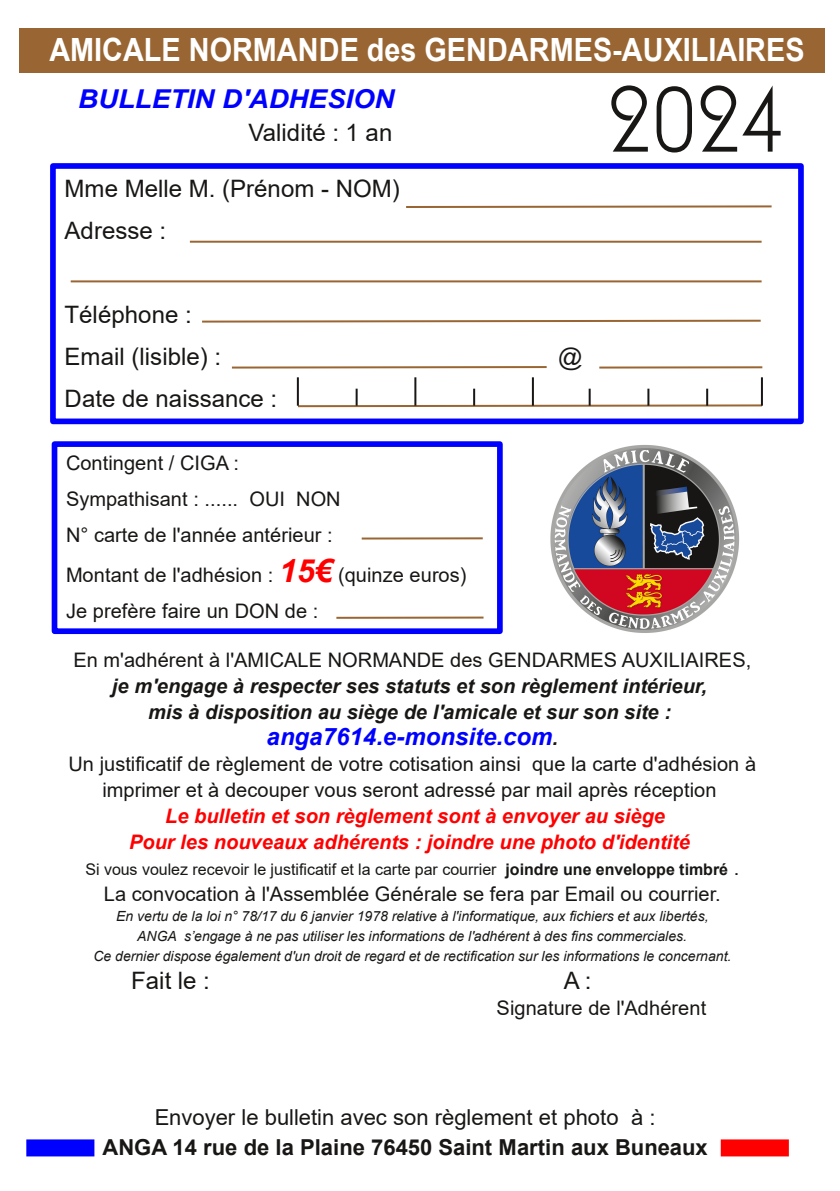
<style>
.page{position:relative;width:840px;height:1191px;background:#fff}
.page>*{position:absolute;margin:0;border:0;box-sizing:border-box;transform-origin:0 0}
.t1{font:98px "ARBONNIE";color:#181715}
.t2{font:700 32px "Arial";letter-spacing:.005em;color:#fff;scale:.9 1}
.t3{font:italic 700 26px "Arial";color:#00f;scale:1.06 1}
.t4{font:24px/42px "Arial";color:#181715}
.t5{font:italic 700 24px "Arial";color:#00f}
.t6{font:700 22px "Arial";color:#181715}
.t7{font:22px "Arial";color:#181715}
.t8{font:20px/36px "Arial";letter-spacing:.005em;color:#181715}
.t9{font:italic 700 20px/26px "Arial";letter-spacing:.005em;color:#181715;text-align:center}
.t10{font:italic 700 20px/26px "Arial";color:#f00;text-align:center}
.t11{font:16px "Arial";color:#181715}
.t12{font:italic 14px/20px "Arial";color:#181715;text-align:center}
.s1{font-weight:700;font-style:italic;font-size:32px;color:#f00}
.s2{font-size:20px;color:#181715}
.s3{font-weight:700}
.s4{font-size:20px}
</style>
<div class="page">
<div style="left:50px;top:163px;width:753px;height:261px;border:6px solid #00f"></div>
<div style="left:52px;top:441px;width:450px;height:193px;border:6px solid #00f"></div>
<img style="left:550px;top:445px;width:190px;height:188px">
<div style="left:26px;top:1139px;width:68px;height:17px;background:#00f"></div>
<div style="left:720px;top:1139px;width:68px;height:17px;background:#f00"></div>
<hr style="left:406px;top:205px;width:365px;height:3px;background:#963">
<hr style="left:190px;top:241px;width:571px;height:2px;background:#963">
<svg style="left:202px;top:319px;width:559px;height:4px"></svg>
<hr style="left:232px;top:366px;width:314px;height:2px;background:#963">
<hr style="left:297px;top:377px;width:2px;height:29px;background:#181715">
<hr style="left:414px;top:377px;width:2px;height:29px;background:#181715">
<hr style="left:531px;top:377px;width:2px;height:29px;background:#181715">
<svg style="left:297px;top:389px;width:465px;height:18px"></svg>
<hr style="left:760px;top:377px;width:2px;height:29px;background:#181715">
<hr style="left:336px;top:616px;width:147px;height:3px;background:#963">
<hr style="left:361px;top:537px;width:121px;height:2px;background:#963">
<hr style="left:599px;top:366px;width:163px;height:2px;background:#963">
<hr style="left:71px;top:280px;width:690px;height:2px;background:#963">
<div style="left:19px;top:28px;width:805px;height:45px;background:#963"></div>
<h2 class="t2" style="left:49px;top:32px;width:840px">AMICALE NORMANDE des GENDARMES-AUXILIAIRES</h2>
<h3 class="t3" style="left:78px;top:85px;width:299px">BULLETIN D'ADHESION</h3>
<p class="t4" style="left:248px;top:112px;width:145px">Validité : 1 an</p>
<p class="t4" style="left:65px;top:167px;width:336px">Mme Melle M. (Prénom - NOM)<br>Adresse :</p>
<p class="t4" style="left:65px;top:293px;width:158px">Téléphone :<br>Email (lisible) :</p>
<p class="t4" style="left:65px;top:377px;width:214px">Date de naissance :</p>
<h1 class="t1" style="left:607px;top:59px;width:180px">2024</h1>
<p class="t4" style="left:558px;top:335px;width:26px">@</p>
<p class="t8" style="left:66px;top:445px;width:276px">Contingent / CIGA :<br>Sympathisant : ...... OUI NON<br>N° carte de l'année antérieur :</p>
<p class="t8" style="left:66px;top:557px;width:402px">Montant de l'adhésion : <span class="s1">15€</span> (quinze euros)<br>Je prefère faire un DON de :</p>
<p class="t8" style="left:73px;top:642px;width:679px">En m'adhérent à l'AMICALE NORMANDE des GENDARMES AUXILIAIRES,</p>
<p class="t9" style="left:112px;top:673px;width:596px">je m'engage à respecter ses statuts et son règlement intérieur, mis à disposition au siège de l'amicale et sur son site :</p>
<p class="t5" style="left:266px;top:723px;width:293px">anga7614.e-monsite.com<span class="s2">.</span></p>
<p class="t8" style="left:68px;top:751px;width:688px;line-height:26px;text-align:center">Un justificatif de règlement de votre cotisation ainsi que la carte d'adhésion à imprimer et à decouper vous seront adressé par mail après réception</p>
<p class="t10" style="left:129px;top:803px;width:562px">Le bulletin et son règlement sont à envoyer au siège<br>Pour les nouveaux adhérents : joindre une photo d'identité</p>
<p class="t11" style="left:85px;top:860px;width:655px">Si vous voulez recevoir le justificatif et la carte par courrier <span class="s3">joindre une enveloppe timbré</span> <span class="s4">.</span></p>
<p class="t8" style="left:104px;top:876px;width:618px">La convocation à l'Assemblée Générale se fera par Email ou courrier.</p>
<p class="t12" style="left:93px;top:906px;width:639px">En vertu de la loi n° 78/17 du 6 janvier 1978 relative à l'informatique, aux fichiers et aux libertés,<br>ANGA s’engage à ne pas utiliser les informations de l'adhérent à des fins commerciales.<br>Ce dernier dispose également d'un droit de regard et de rectification sur les informations le concernant.</p>
<p class="t4" style="left:131px;top:959px;width:80px">Fait le :</p>
<p class="t4" style="left:563px;top:959px;width:29px">A:</p>
<p class="t8" style="left:496px;top:989px;width:211px">Signature de l'Adhérent</p>
<p class="t7" style="left:155px;top:1105px;width:502px">Envoyer le bulletin avec son règlement et photo à :</p>
<p class="t6" style="left:102px;top:1135px;width:606px">ANGA 14 rue de la Plaine 76450 Saint Martin aux Buneaux</p>
</div>
